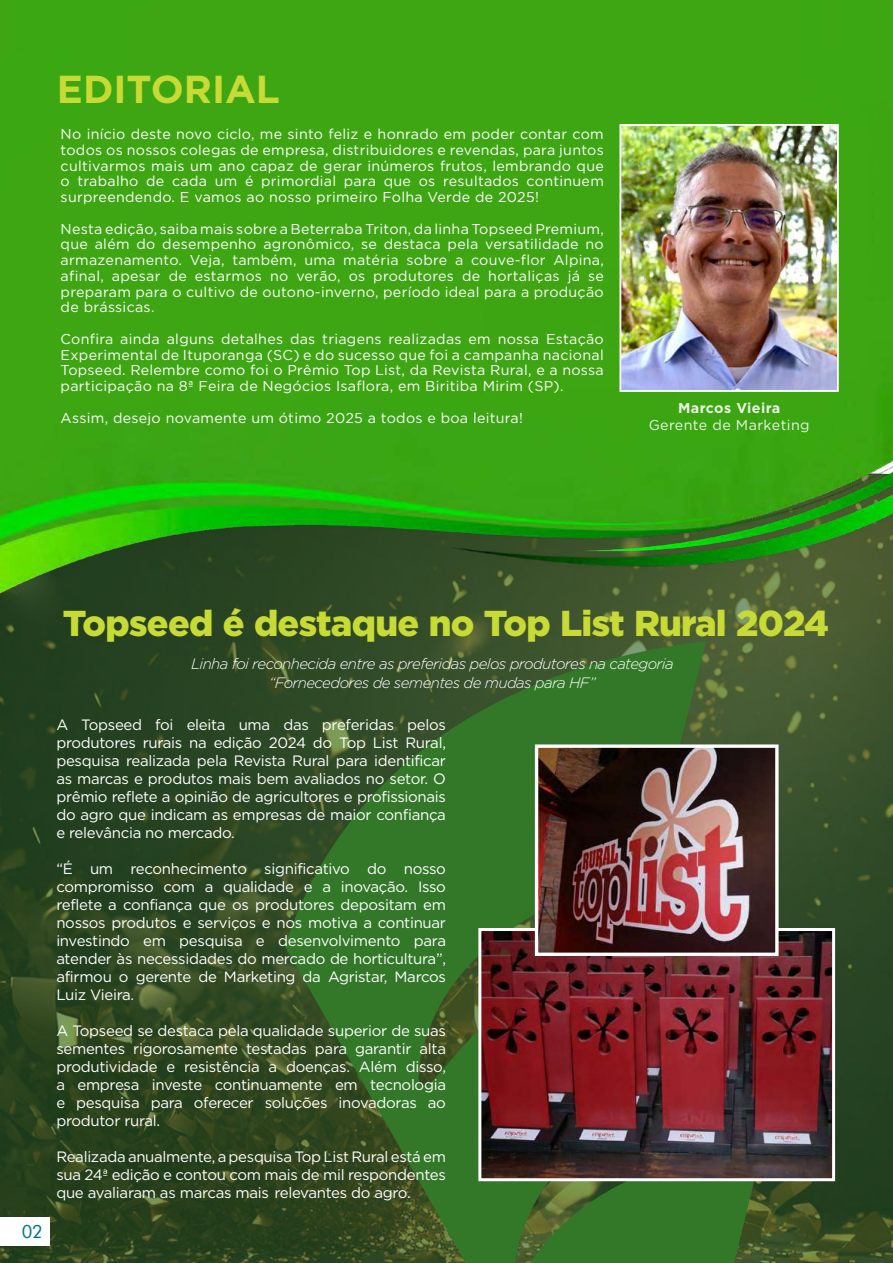
<style>
.page{position:relative;width:893px;height:1263px;background:#fff}
.page>*{position:absolute;margin:0;border:0;box-sizing:border-box;transform-origin:0 0}
.t1{font:700 39px "Gotham";color:#c8da35}
.t2{font:900 36px "Gotham";letter-spacing:-.02em;color:#c8da35}
.t3{font:18px "Futura BT";color:#007694}
.t4{font:15px/18px "Gotham";letter-spacing:-.02em;color:#fff;text-align:justify}
.t5{font:italic 300 15px/19.5px "Gotham";letter-spacing:-.04em;color:#fff;text-align:center}
.t6{font:14.25px/15.8px "Gotham";letter-spacing:.02em;color:#fff;text-align:justify}
.t7{font:700 14.25px "Gotham";letter-spacing:.03em;color:#fff}
</style>
<div class="page">
<img style="left:0;top:612px;width:893px;height:651px">
<svg style="left:285px;top:641px;width:478px;height:622px;background:#366628"></svg>
<img style="left:0;top:0;width:893px;height:612px">
<div style="left:0;top:1217px;width:50px;height:28px;background:#fff"></div>
<img style="left:622px;top:127px;width:214px;height:262px">
<div style="left:619px;top:124px;width:220px;height:268px;border:2px solid #fff"></div>
<img style="left:482px;top:932px;width:349px;height:245px">
<div style="left:478px;top:928px;width:357px;height:253px;border:3px solid #fff"></div>
<img style="left:539px;top:748px;width:236px;height:204px">
<div style="left:535px;top:744px;width:244px;height:212px;border:3px solid #fff"></div>
<h1 class="t1" style="left:57px;top:63px;width:225px">EDITORIAL</h1>
<p class="t6" style="left:61px;top:126px;width:545px">No início deste novo ciclo, me sinto feliz e honrado em poder contar com todos os nossos colegas de empresa, distribuidores e revendas, para juntos cultivarmos mais um ano capaz de gerar inúmeros frutos, lembrando que o trabalho de cada um é primordial para que os resultados continuem surpreendendo. E vamos ao nosso primeiro Folha Verde de 2025!</p>
<p class="t6" style="left:61px;top:220px;width:545px">Nesta edição, saiba mais sobre a Beterraba Triton, da linha Topseed Premium, que além do desempenho agronômico, se destaca pela versatilidade no armazenamento. Veja, também, uma matéria sobre a couve-flor Alpina, afinal, apesar de estarmos no verão, os produtores de hortaliças já se preparam para o cultivo de outono-inverno, período ideal para a produção de brássicas.</p>
<p class="t6" style="left:61px;top:331px;width:545px">Confira ainda alguns detalhes das triagens realizadas em nossa Estação Experimental de Ituporanga (SC) e do sucesso que foi a campanha nacional Topseed. Relembre como foi o Prêmio Top List, da Revista Rural, e a nossa participação na 8ª Feira de Negócios Isaflora, em Biritiba Mirim (SP).</p>
<p class="t6" style="left:61px;top:409px;width:464px">Assim, desejo novamente um ótimo 2025 a todos e boa leitura!</p>
<p class="t7" style="left:678px;top:399px;width:104px">Marcos Vieira</p>
<p class="t6" style="left:648px;top:417px;width:163px">Gerente de Marketing</p>
<p class="t3" style="left:22px;top:1220px;width:23px">02</p>
<h2 class="t2" style="left:63px;top:598px;width:768px">Topseed é destaque no Top List Rural 2024</h2>
<p class="t5" style="left:191px;top:653px;width:484px">Linha foi reconhecida entre as preferidas pelos produtores na categoria “Fornecedores de sementes de mudas para HF”</p>
<p class="t4" style="left:56px;top:715px;width:391px">A Topseed foi eleita uma das preferidas pelos produtores rurais na edição 2024 do Top List Rural, pesquisa realizada pela Revista Rural para identificar as marcas e produtos mais bem avaliados no setor. O prêmio reflete a opinião de agricultores e profissionais do agro que indicam as empresas de maior confiança e relevância no mercado.</p>
<p class="t4" style="left:56px;top:859px;width:391px">“É um reconhecimento significativo do nosso compromisso com a qualidade e a inovação. Isso reflete a confiança que os produtores depositam em nossos produtos e serviços e nos motiva a continuar investindo em pesquisa e desenvolvimento para atender às necessidades do mercado de horticultura”, afirmou o gerente de Marketing da Agristar, Marcos Luiz Vieira.</p>
<p class="t4" style="left:56px;top:1021px;width:391px">A Topseed se destaca pela qualidade superior de suas sementes rigorosamente testadas para garantir alta produtividade e resistência a doenças. Além disso, a empresa investe continuamente em tecnologia e pesquisa para oferecer soluções inovadoras ao produtor rural.</p>
<p class="t4" style="left:56px;top:1147px;width:391px">Realizada anualmente, a pesquisa Top List Rural está em sua 24ª edição e contou com mais de mil respondentes que avaliaram as marcas mais relevantes do agro.</p>
</div>
